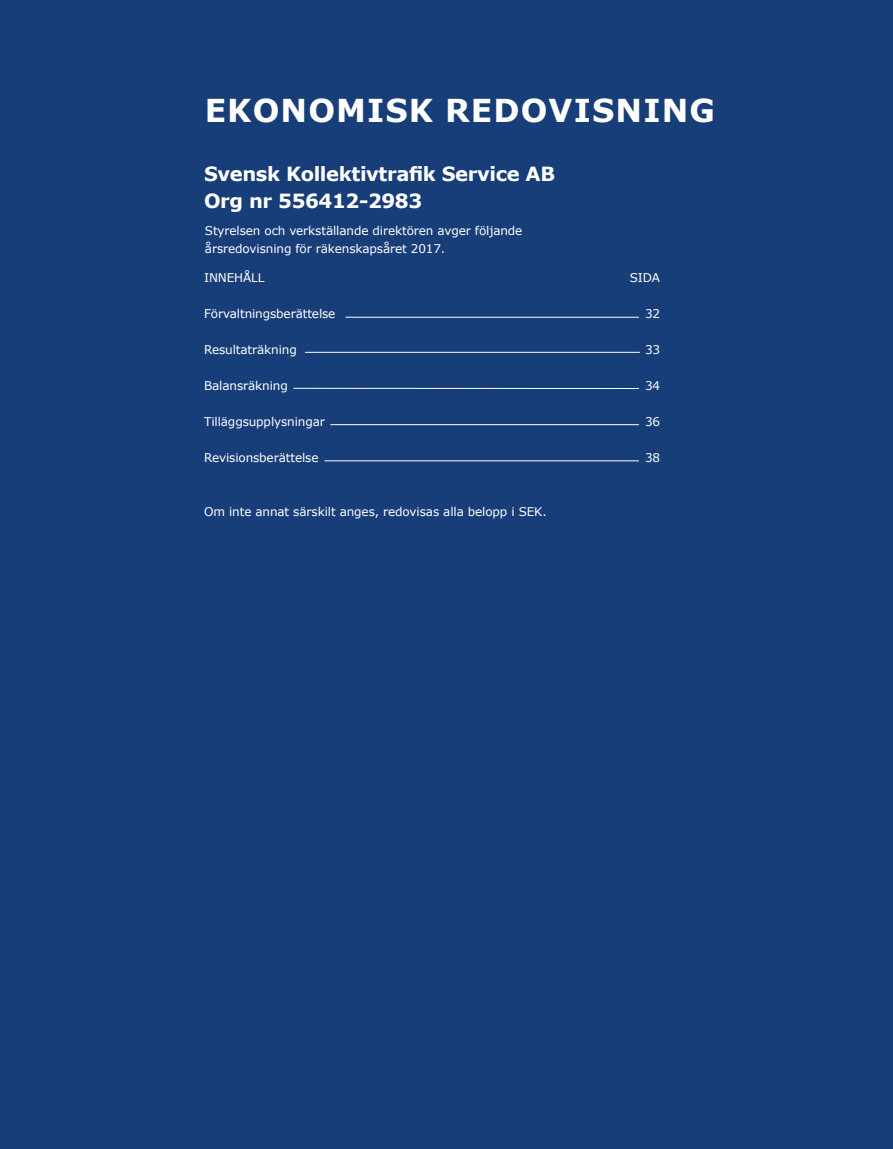
<style>
.page{position:relative;width:893px;height:1149px;background:#fff}
.page>*{position:absolute;margin:0;border:0;box-sizing:border-box;transform-origin:0 0}
.t1{font:700 31.5px "Verdana";letter-spacing:.035em;color:#fff}
.t2{font:700 19.5px/27px "Verdana";letter-spacing:-.02em;color:#fff}
.t3{font:12px/18px "Verdana";letter-spacing:-.01em;color:#fff}
</style>
<div class="page">
<div style="left:0;top:0;width:893px;height:1148px;background:#183e7a"></div>
<hr style="left:345px;top:317px;width:294px;height:1px;background:#fff">
<hr style="left:293px;top:388px;width:346px;height:1px;background:#fff">
<hr style="left:330px;top:424px;width:309px;height:1px;background:#fff">
<hr style="left:324px;top:460px;width:315px;height:1px;background:#fff">
<hr style="left:305px;top:352px;width:335px;height:1px;background:#fff">
<h1 class="t1" style="left:205px;top:88px;width:512px">EKONOMISK REDOVISNING</h1>
<h2 class="t2" style="left:204px;top:160px;width:353px">Svensk Kollektivtrafik Service AB<br>Org nr 556412-2983</h2>
<p class="t3" style="left:205px;top:221px;width:319px">Styrelsen och verkställande direktören avger följande årsredovisning för räkenskapsåret 2017.</p>
<p class="t3" style="left:204px;top:268px;width:62px">INNEHÅLL</p>
<p class="t3" style="left:630px;top:268px;width:32px">SIDA</p>
<p class="t3" style="left:204px;top:304px;width:133px">Förvaltningsberättelse</p>
<p class="t3" style="left:645px;top:304px;width:17px">32</p>
<p class="t3" style="left:204px;top:340px;width:94px">Resultaträkning</p>
<p class="t3" style="left:645px;top:340px;width:17px">33</p>
<p class="t3" style="left:204px;top:376px;width:85px">Balansräkning</p>
<p class="t3" style="left:645px;top:376px;width:17px">34</p>
<p class="t3" style="left:204px;top:412px;width:122px">Tilläggsupplysningar</p>
<p class="t3" style="left:645px;top:412px;width:17px">36</p>
<p class="t3" style="left:204px;top:448px;width:116px">Revisionsberättelse</p>
<p class="t3" style="left:645px;top:448px;width:17px">38</p>
<p class="t3" style="left:204px;top:502px;width:344px">Om inte annat särskilt anges, redovisas alla belopp i SEK.</p>
</div>
